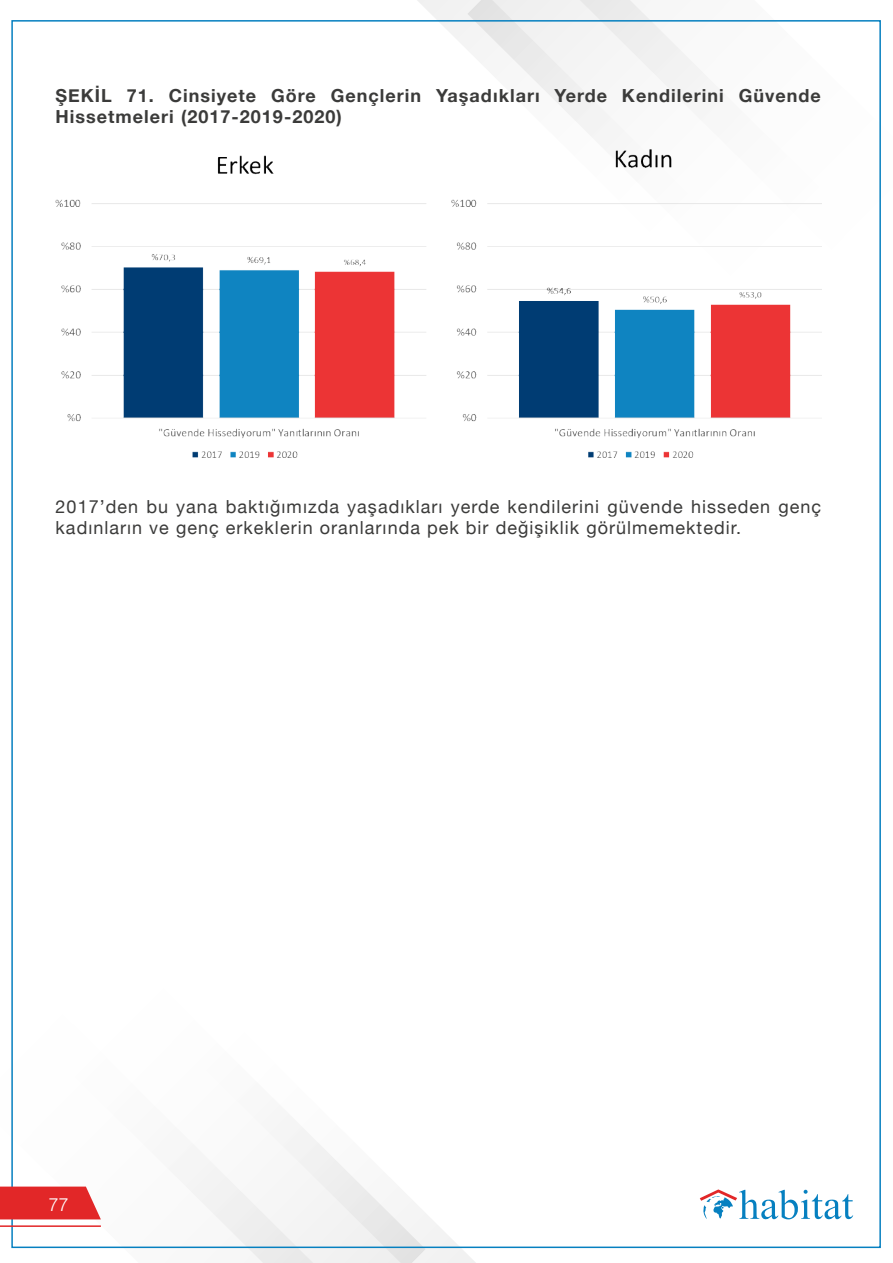
<style>
.page{position:relative;width:893px;height:1263px;background:#fff}
.page>*{position:absolute;margin:0;border:0;box-sizing:border-box;transform-origin:0 0}
.t1{font:18px/21.6px "Helvetica Neue";letter-spacing:.055em;color:#3b3b3a}
.t2{font:700 18px/21.6px "Helvetica Neue";letter-spacing:.055em;color:#3b3b3a}
.t3{font:300 18px "Helvetica";color:#fff}
</style>
<div class="page">
<svg style="left:417px;top:0;width:47px;height:46px"></svg>
<svg style="left:464px;top:0;width:358px;height:333px"></svg>
<svg style="left:429px;top:1217px;width:66px;height:46px"></svg>
<svg style="left:0;top:1127px;width:429px;height:136px"></svg>
<svg style="left:0;top:1186px;width:101px;height:33px;background:#e43a3b"></svg>
<hr style="left:0;top:1225px;width:101px;height:2px;background:#e22728">
<img style="left:55px;top:149px;width:766px;height:308px">
<svg style="left:700px;top:1189px;width:153px;height:30px"></svg>
<p class="t2" style="left:55px;top:85px;width:767px">ŞEKİL 71. Cinsiyete Göre Gençlerin Yaşadıkları Yerde Kendilerini Güvende<br>Hissetmeleri (2017-2019-2020)</p>
<p class="t1" style="left:56px;top:496px;width:767px">2017’den bu yana baktığımızda yaşadıkları yerde kendilerini güvende hisseden genç kadınların ve genç erkeklerin oranlarında pek bir değişiklik görülmemektedir.</p>
<p class="t3" style="left:49px;top:1190px;width:22px">77</p>
</div>
